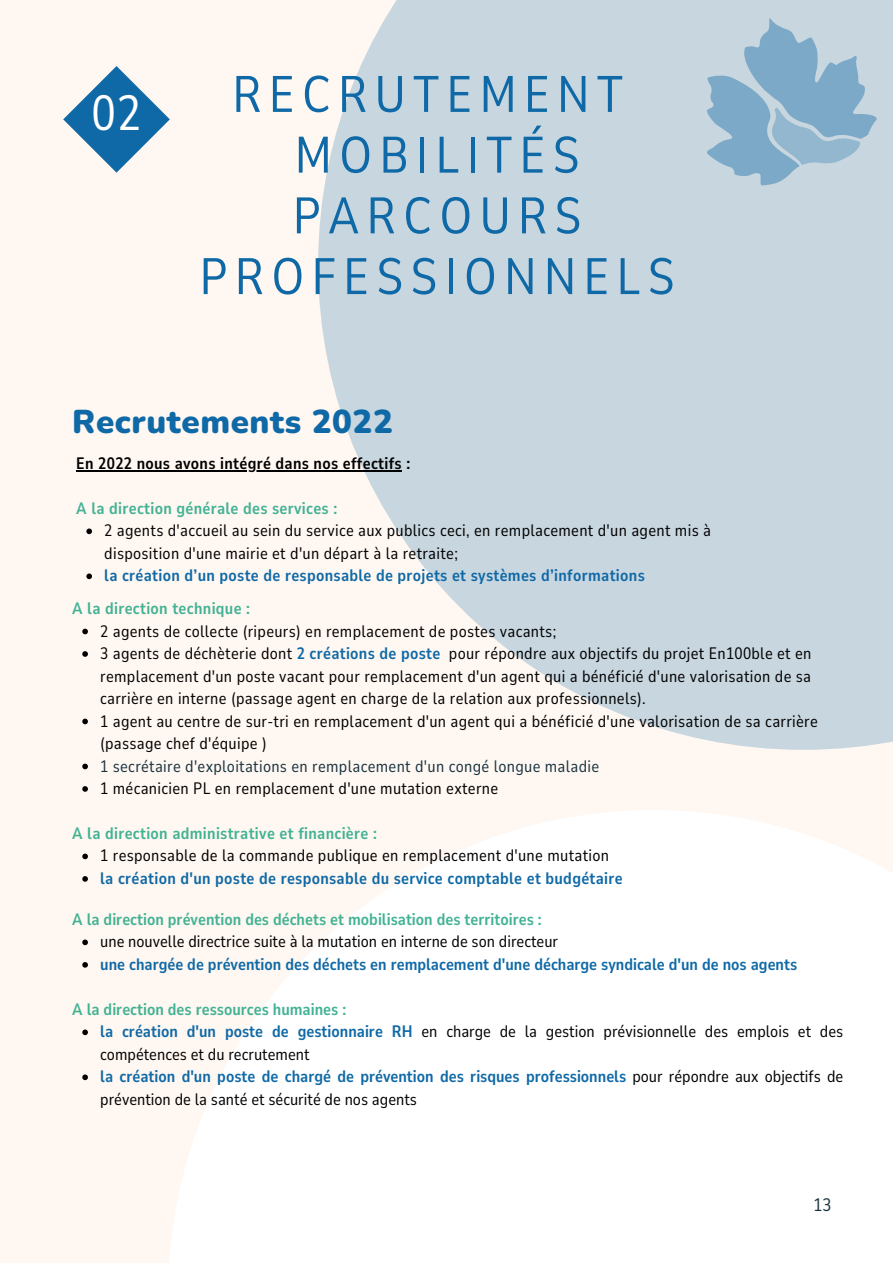
<style>
.page{position:relative;width:893px;height:1264px;background:#fff}
.page>*{position:absolute;margin:0;border:0;box-sizing:border-box;transform-origin:0 0}
.t1{font:51px/60.8px "Nunito Sans 10 pt Condensed";letter-spacing:.135em;color:#0f69a6;text-align:center}
.t2{font:49.2px "Nunito Sans 10 pt Condensed";color:#fff}
.t3{font:900 33px "Nunito";letter-spacing:.02em;color:#0f69a6}
.t4{font:18px "Nunito Sans 10 pt Condensed";color:#193441}
.t5{font:16.5px/22.5px "Nunito Sans 10 pt Condensed";letter-spacing:.02em;color:#000}
.t6{font:16.5px/22.5px "Nunito Sans 10 pt Condensed";color:#000}
.t7{font:700 16.5px "Nunito Sans 10 pt Condensed";letter-spacing:.02em;color:#0f69a6}
.t8{font:700 16.5px "Nunito Sans 10 pt Condensed";color:#42b294}
.t9{font:700 16.5px "Nunito Sans 10 pt Condensed";letter-spacing:.02em;color:#42b294}
.t10{font:700 16.5px "Nunito Sans 10 pt Condensed";color:#0f69a6}
.t11{font:16.5px "Nunito Sans 10 pt Condensed";letter-spacing:.02em;color:#193441}
.t12{font:700 16.5px "Nunito Sans 10 pt Condensed";letter-spacing:.02em;color:#000}
.s1{font-weight:700;color:#0f69a6}
</style>
<div class="page">
<div style="left:0;top:0;width:892px;height:1262px;background:#fff7f1"></div>
<div style="left:168px;top:810px;width:724px;height:452px;background:linear-gradient(to right,#fffbf9,#fff)"></div>
<svg style="left:63px;top:66px;width:107px;height:107px"></svg>
<svg style="left:318px;top:0;width:574px;height:749px;background:#cfdae1"></svg>
<svg style="left:706px;top:17px;width:172px;height:169px;background:#a0bed2"></svg>
<svg style="left:82px;top:939px;width:6px;height:6px"></svg>
<svg style="left:82px;top:962px;width:6px;height:5px"></svg>
<svg style="left:82px;top:1029px;width:6px;height:6px"></svg>
<svg style="left:82px;top:1074px;width:6px;height:6px"></svg>
<hr style="left:76px;top:470px;width:326px;height:1px;background:#000">
<svg style="left:86px;top:528px;width:6px;height:6px"></svg>
<svg style="left:86px;top:573px;width:6px;height:6px"></svg>
<svg style="left:82px;top:628px;width:6px;height:6px"></svg>
<svg style="left:82px;top:651px;width:6px;height:5px"></svg>
<svg style="left:82px;top:718px;width:6px;height:6px"></svg>
<svg style="left:82px;top:763px;width:6px;height:6px"></svg>
<svg style="left:82px;top:786px;width:6px;height:5px"></svg>
<svg style="left:82px;top:853px;width:6px;height:6px"></svg>
<svg style="left:82px;top:876px;width:6px;height:5px"></svg>
<p class="t2" style="left:92px;top:80px;width:51px">02</p>
<p class="t1" style="left:232px;top:65px;width:392px">RECRUTEMENT</p>
<p class="t1" style="left:294px;top:125px;width:286px">MOBILITÉS</p>
<p class="t1" style="left:199px;top:186px;width:476px">PARCOURS<br>PROFESSIONNELS</p>
<p class="t3" style="left:72px;top:399px;width:322px">Recrutements 2022</p>
<p class="t12" style="left:76px;top:452px;width:335px">En 2022 nous avons intégré dans nos effectifs :</p>
<p class="t9" style="left:76px;top:497px;width:262px">A la direction générale des services :</p>
<p class="t5" style="left:104px;top:519px;width:608px">2 agents d'accueil au sein du service aux publics ceci, en remplacement d'un agent mis à disposition d'une mairie et d'un départ à la retraite;</p>
<p class="t7" style="left:104px;top:564px;width:542px">la création d’un poste de responsable de projets et systèmes d’informations</p>
<p class="t9" style="left:72px;top:597px;width:179px">A la direction technique :</p>
<p class="t5" style="left:100px;top:620px;width:457px">2 agents de collecte (ripeurs) en remplacement de postes vacants;</p>
<p class="t5" style="left:100px;top:642px;width:712px;text-align:justify">3 agents de déchèterie dont <span class="s1">2 créations de poste</span> pour répondre aux objectifs du projet En100ble et en remplacement d'un poste vacant pour remplacement d'un agent qui a bénéficié d'une valorisation de sa carrière en interne (passage agent en charge de la relation aux professionnels).</p>
<p class="t5" style="left:100px;top:710px;width:719px">1 agent au centre de sur-tri en remplacement d'un agent qui a bénéficié d'une valorisation de sa carrière (passage chef d'équipe )</p>
<p class="t11" style="left:100px;top:754px;width:500px">1 secrétaire d'exploitations en remplacement d'un congé longue maladie</p>
<p class="t5" style="left:100px;top:777px;width:399px">1 mécanicien PL en remplacement d'une mutation externe</p>
<p class="t9" style="left:72px;top:822px;width:306px">A la direction administrative et financière :</p>
<p class="t5" style="left:100px;top:844px;width:510px">1 responsable de la commande publique en remplacement d'une mutation</p>
<p class="t7" style="left:100px;top:867px;width:524px">la création d'un poste de responsable du service comptable et budgétaire</p>
<p class="t8" style="left:72px;top:908px;width:471px">A la direction prévention des déchets et mobilisation des territoires :</p>
<p class="t6" style="left:100px;top:930px;width:459px">une nouvelle directrice suite à la mutation en interne de son directeur</p>
<p class="t10" style="left:100px;top:953px;width:698px">une chargée de prévention des déchets en remplacement d'une décharge syndicale d'un de nos agents</p>
<p class="t8" style="left:72px;top:998px;width:275px">A la direction des ressources humaines :</p>
<p class="t6" style="left:100px;top:1020px;width:744px"><span class="s1">la création d'un poste de gestionnaire RH</span> en charge de la gestion prévisionnelle des emplois et des compétences et du recrutement</p>
<p class="t6" style="left:100px;top:1065px;width:744px"><span class="s1">la création d'un poste de chargé de prévention des risques professionnels</span> pour répondre aux objectifs de prévention de la santé et sécurité de nos agents</p>
<p class="t4" style="left:813px;top:1192px;width:20px">13</p>
</div>
